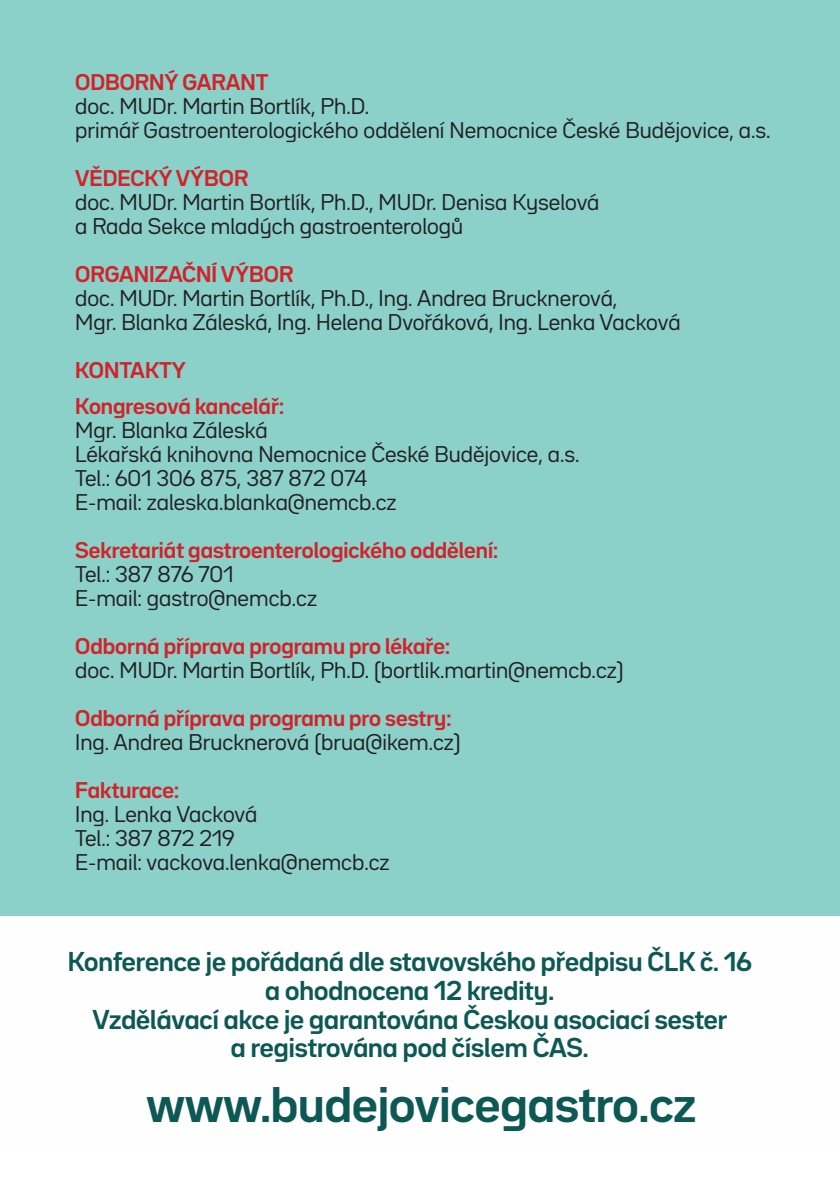
<style>
.page{position:relative;width:840px;height:1191px;background:#fff}
.page>*{position:absolute;margin:0;border:0;box-sizing:border-box;transform-origin:0 0}
.t1{font:700 44px "Bw Seido Raw";color:#0c5855}
.t2{font:700 24px/28.8px "Bw Seido Raw";color:#0c5855;text-align:center}
.t3{font:20px/24px "Bw Seido Raw";color:#231f20}
.t4{font:700 20px/36px "Bw Seido Raw";color:#d1232a}
</style>
<div class="page">
<div style="left:0;top:0;width:838px;height:955px;background:#8bd1ca"></div>
<div style="left:0;top:916px;width:838px;height:232px;background:#fffefe"></div>
<p class="t4" style="left:75px;top:64px;width:195px">ODBORNÝ GARANT</p>
<p class="t3" style="left:75px;top:94px;width:696px">doc. MUDr. Martin Bortlík, Ph.D.<br>primář Gastroenterologického oddělení Nemocnice České Budějovice, a.s.</p>
<p class="t4" style="left:75px;top:160px;width:174px">VĚDECKÝ VÝBOR</p>
<p class="t3" style="left:75px;top:190px;width:525px">doc. MUDr. Martin Bortlík, Ph.D., MUDr. Denisa Kyselová a Rada Sekce mladých gastroenterologů</p>
<p class="t4" style="left:75px;top:256px;width:220px">ORGANIZAČNÍ VÝBOR</p>
<p class="t3" style="left:75px;top:286px;width:606px">doc. MUDr. Martin Bortlík, Ph.D., Ing. Andrea Brucknerová,<br>Mgr. Blanka Záleská, Ing. Helena Dvořáková, Ing. Lenka Vacková</p>
<p class="t4" style="left:75px;top:352px;width:210px">KONTAKTY<br>Kongresová kancelář:</p>
<p class="t3" style="left:75px;top:418px;width:505px">Mgr. Blanka Záleská<br>Lékařská knihovna Nemocnice České Budějovice, a.s.<br>Tel.: 601 306 875, 387 872 074<br>E-mail: zaleska.blanka@nemcb.cz</p>
<p class="t4" style="left:75px;top:532px;width:424px">Sekretariát gastroenterologického oddělení:</p>
<p class="t3" style="left:75px;top:562px;width:243px">Tel.: 387 876 701<br>E-mail: gastro@nemcb.cz</p>
<p class="t4" style="left:75px;top:628px;width:376px">Odborná příprava programu pro lékaře:</p>
<p class="t3" style="left:75px;top:658px;width:549px">doc. MUDr. Martin Bortlík, Ph.D. (bortlik.martin@nemcb.cz)</p>
<p class="t4" style="left:75px;top:700px;width:377px">Odborná příprava programu pro sestry:</p>
<p class="t3" style="left:75px;top:730px;width:387px">Ing. Andrea Brucknerová (brua@ikem.cz)</p>
<p class="t4" style="left:75px;top:772px;width:105px">Fakturace:</p>
<p class="t3" style="left:75px;top:802px;width:316px">Ing. Lenka Vacková<br>Tel.: 387 872 21 9<br>E-mail: vackova.lenka@nemcb.cz</p>
<p class="t2" style="left:68px;top:946px;width:685px">Konference je pořádaná dle stavovského předpisu ČLK č. 16 a ohodnocena 12 kredity.<br>Vzdělávací akce je garantována Českou asociací sester<br>a registrována pod číslem ČAS.</p>
<h1 class="t1" style="left:146px;top:1074px;width:551px">www.budejovicegastro.cz</h1>
</div>
